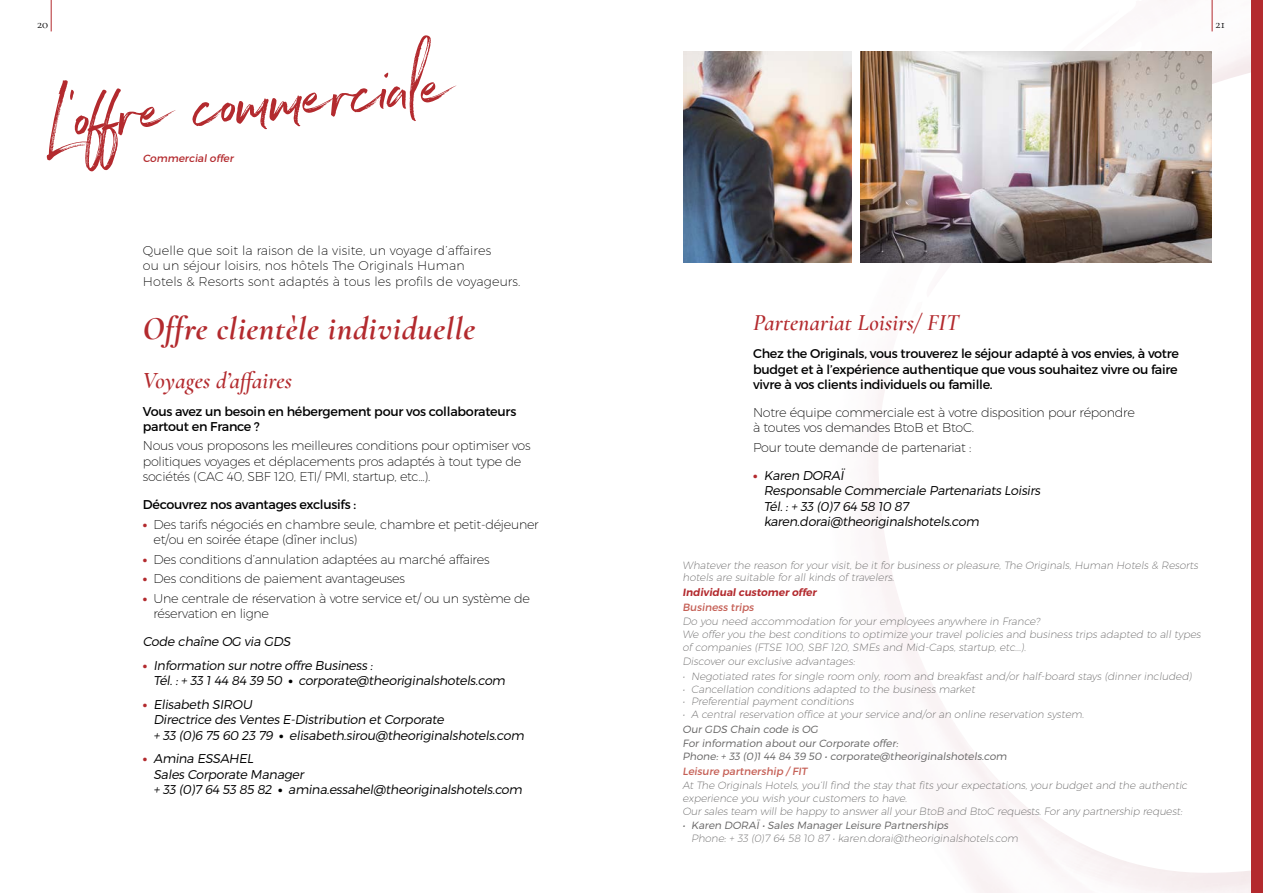
<style>
.page{position:relative;width:1263px;height:893px;background:#fff}
.page>*{position:absolute;margin:0;border:0;box-sizing:border-box;transform-origin:0 0}
.t1{font:90px "Northwell Alt";color:#b32a2e}
.t2{font:italic 700 33px "Cormorant Garamond";letter-spacing:.02em;color:#b32a2e}
.t3{font:italic 600 23.1px "Cormorant Garamond";letter-spacing:.01em;color:#b32a2e}
.t4{font:12.75px/15.3px "Trueno Ult Lt";letter-spacing:-.02em;color:#000}
.t5{font:12.75px/15.3px "Trueno Lt It";letter-spacing:-.02em;color:#000}
.t6{font:12.75px/15.3px "Trueno Rg";letter-spacing:-.02em;color:#000}
.t7{font:12.75px/15.8px "Trueno Ult Lt";letter-spacing:.01em;color:#000}
.t8{font:12.6px "Cormorant Garamond";color:#000}
.t9{font:10.5px/12.6px "Trueno Ult Lt It";color:#646363}
.t10{font:10.5px/12.6px "Trueno Lt It";color:#646363}
.t11{font:10.5px "Trueno Rg It";color:#c55f55}
.t12{font:10.5px "Trueno S Bd It";color:#b32a2e}
.t13{font:10.5px "Trueno Rg It";color:#b32a2e}
.s1{font-family:"Trueno Ex Bd";color:#b32a2e}
.s2{font-family:"Trueno Ex Bd"}
.s3{font-family:"Trueno Lt It"}
</style>
<div class="page">
<img style="left:1164px;top:0;width:48px;height:13px">
<img style="left:860px;top:239px;width:113px;height:24px">
<div style="left:1251px;top:0;width:12px;height:893px;background:#b32a2e"></div>
<img style="left:861px;top:51px;width:351px;height:211px">
<img style="left:683px;top:51px;width:168px;height:211px">
<hr style="left:1212px;top:0;width:1px;height:31px;background:#b32a2e">
<hr style="left:51px;top:0;width:1px;height:31px;background:#b32a2e">
<p class="t8" style="left:37px;top:16px;width:13px">20</p>
<p class="t8" style="left:1215px;top:16px;width:11px">21</p>
<p class="t1" style="left:40px;top:54px;width:411px;rotate:-5deg">L’offre commerciale</p>
<p class="t13" style="left:143px;top:151px;width:92px">Commercial offer</p>
<p class="t7" style="left:143px;top:242px;width:379px">Quelle que soit la raison de la visite, un voyage d’affaires<br>ou un séjour loisirs, nos hôtels The Originals Human<br>Hotels &amp; Resorts sont adaptés à tous les profils de voyageurs.</p>
<p class="t2" style="left:143px;top:308px;width:334px">Offre clientèle individuelle</p>
<p class="t3" style="left:143px;top:366px;width:151px">Voyages d’affaires</p>
<p class="t6" style="left:143px;top:403px;width:375px">Vous avez un besoin en hébergement pour vos collaborateurs partout en France ?</p>
<p class="t4" style="left:143px;top:438px;width:389px">Nous vous proposons les meilleures conditions pour optimiser vos politiques voyages et déplacements pros adaptés à tout type de sociétés (CAC 40, SBF 120, ETI/ PMI, startup, etc...).</p>
<p class="t6" style="left:143px;top:497px;width:215px">Découvrez nos avantages exclusifs :</p>
<p class="t4" style="left:153px;top:516px;width:387px;text-indent:-11px"><span class="s1">•</span> Des tarifs négociés en chambre seule, chambre et petit-déjeuner et/ou en soirée étape (dîner inclus)</p>
<p class="t4" style="left:143px;top:551px;width:348px"><span class="s1">•</span> Des conditions d’annulation adaptées au marché affaires</p>
<p class="t4" style="left:143px;top:571px;width:264px"><span class="s1">•</span> Des conditions de paiement avantageuses</p>
<p class="t4" style="left:153px;top:590px;width:378px;text-indent:-11px"><span class="s1">•</span> Une centrale de réservation à votre service et/ ou un système de réservation en ligne</p>
<p class="t5" style="left:143px;top:634px;width:149px">Code chaîne OG via GDS</p>
<p class="t5" style="left:153px;top:657px;width:353px;text-indent:-11px"><span class="s1">•</span> Information sur notre offre Business :<br>Tél. : + 33 1 44 84 39 50 <span class="s2">•</span> corporate@theoriginalshotels.com</p>
<p class="t5" style="left:153px;top:696px;width:372px;text-indent:-11px"><span class="s1">•</span> Elisabeth SIROU<br>Directrice des Ventes E-Distribution et Corporate<br>+ 33 (0)6 75 60 23 79 <span class="s2">•</span> elisabeth.sirou@theoriginalshotels.com</p>
<p class="t5" style="left:153px;top:751px;width:370px;text-indent:-11px"><span class="s1">•</span> Amina ESSAHEL<br>Sales Corporate Manager<br>+ 33 (0)7 64 53 85 82 <span class="s2">•</span> amina.essahel@theoriginalshotels.com</p>
<p class="t3" style="left:753px;top:309px;width:207px">Partenariat Loisirs/ FIT</p>
<p class="t6" style="left:753px;top:346px;width:428px;text-align:justify">Chez the Originals, vous trouverez le séjour adapté à vos envies, à votre budget et à l’expérience authentique que vous souhaitez vivre ou faire vivre à vos clients individuels ou famille.</p>
<p class="t4" style="left:753px;top:405px;width:383px">Notre équipe commerciale est à votre disposition pour répondre à toutes vos demandes BtoB et BtoC.</p>
<p class="t4" style="left:753px;top:439px;width:220px">Pour toute demande de partenariat :</p>
<p class="t5" style="left:764px;top:468px;width:278px;text-indent:-11px"><span class="s1">•</span> Karen DORAÏ<br>Responsable Commerciale Partenariats Loisirs<br>Tél. : + 33 (0)7 64 58 10 87 karen.dorai@theoriginalshotels.com</p>
<p class="t9" style="left:682px;top:558px;width:517px">Whatever the reason for your visit, be it for business or pleasure, The Originals, Human Hotels &amp; Resorts hotels are suitable for all kinds of travelers.</p>
<p class="t12" style="left:682px;top:586px;width:136px">Individual customer offer</p>
<p class="t11" style="left:682px;top:601px;width:73px">Business trips</p>
<p class="t9" style="left:682px;top:615px;width:520px">Do you need accommodation for your employees anywhere in France?<br>We offer you the best conditions to optimize your travel policies and business trips adapted to all types of companies (FTSE 100, SBF 120, SMEs and Mid-Caps, startup, etc...).</p>
<p class="t9" style="left:682px;top:655px;width:174px">Discover our exclusive advantages:</p>
<p class="t9" style="left:682px;top:670px;width:511px">• Negotiated rates for single room only, room and breakfast and/or half-board stays (dinner included)</p>
<p class="t9" style="left:682px;top:682px;width:294px">• Cancellation conditions adapted to the business market</p>
<p class="t9" style="left:682px;top:695px;width:173px">• Preferential payment conditions</p>
<p class="t9" style="left:682px;top:708px;width:403px">• A central reservation office at your service and/or an online reservation system.</p>
<p class="t10" style="left:682px;top:722px;width:137px">Our GDS Chain code is OG</p>
<p class="t10" style="left:682px;top:737px;width:326px">For information about our Corporate offer:<br>Phone: + 33 (0)1 44 84 39 50 • corporate@theoriginalshotels.com</p>
<p class="t11" style="left:682px;top:764px;width:126px">Leisure partnership / FIT</p>
<p class="t9" style="left:682px;top:779px;width:506px">At The Originals Hotels, you’ll find the stay that fits your expectations, your budget and the authentic experience you wish your customers to have.<br>Our sales team will be happy to answer all your BtoB and BtoC requests. For any partnership request:</p>
<p class="t9" style="left:691px;top:819px;width:329px;text-indent:-9px"><span class="s3">• Karen DORAÏ • Sales Manager Leisure Partnerships<br></span>Phone: + 33 (0)7 64 58 10 87 • karen.dorai@theoriginalshotels.com</p>
</div>
